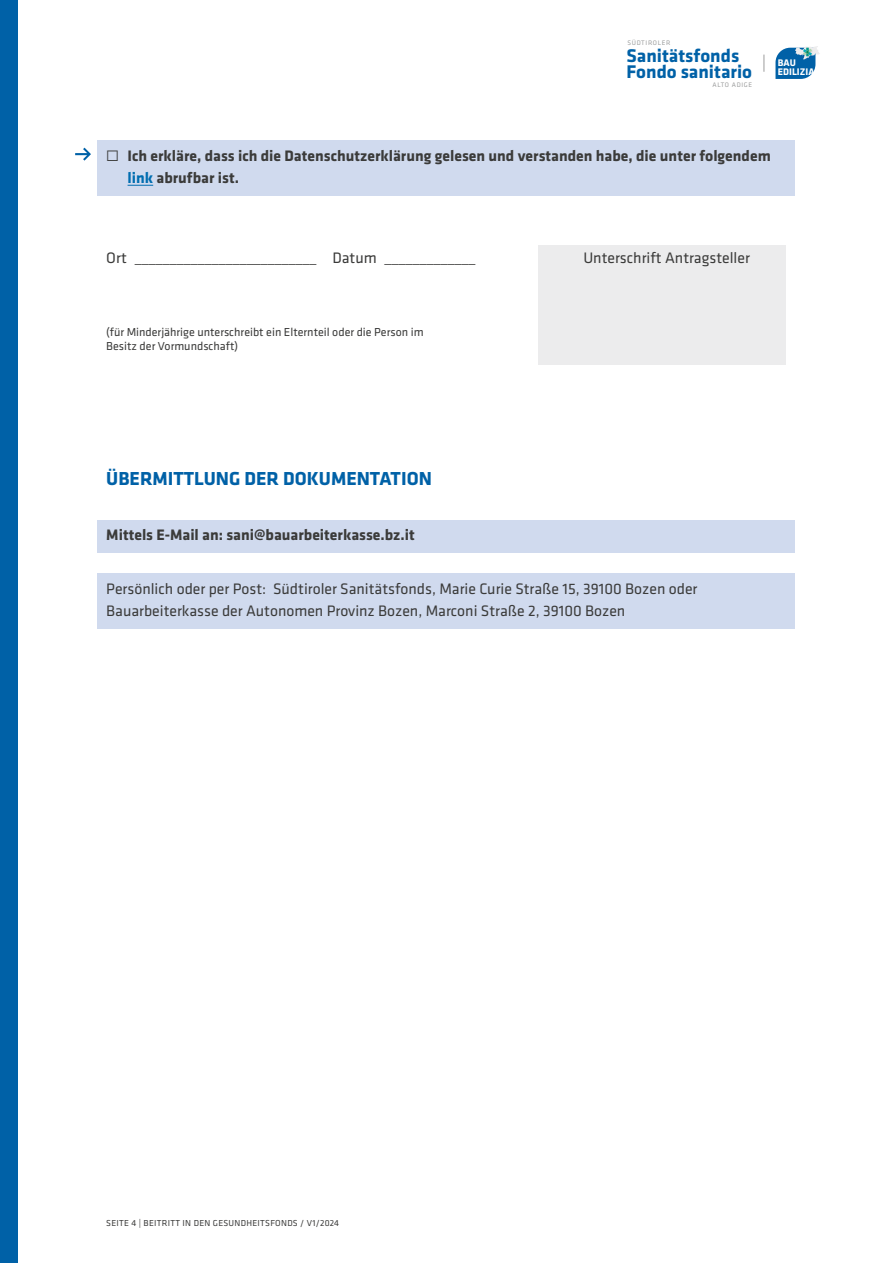
<style>
.page{position:relative;width:893px;height:1263px;background:#fff}
.page>*{position:absolute;margin:0;border:0;box-sizing:border-box;transform-origin:0 0}
.t1{font:700 19.5px "Klavika";color:#0061a7}
.t2{font:700 19.05px/16.5px "Klavika";color:#0061a7}
.t3{font:15.75px/22.5px "Klavika";color:#3b3b3a}
.t4{font:700 15.75px/22.5px "Klavika";color:#3b3b3a}
.t5{font:12px/14.4px "Klavika";color:#3b3b3a}
.t6{font:700 9.9px "Klavika";color:#fff}
.t7{font:9px "Klavika";letter-spacing:.03em;color:#3b3b3a}
.t8{font:6.75px "Klavika";letter-spacing:.1em;color:#9c9d9d}
.s1{color:#006db0}
</style>
<div class="page">
<div style="left:0;top:0;width:17px;height:1263px;background:#0061a7"></div>
<svg style="left:775px;top:46px;width:45px;height:33px"></svg>
<svg style="left:764px;top:55px;width:1px;height:17px"></svg>
<div style="left:538px;top:245px;width:248px;height:119px;background:#ececed"></div>
<div style="left:98px;top:140px;width:697px;height:56px;background:#d0daee"></div>
<svg style="left:128px;top:185px;width:25px;height:1px"></svg>
<div style="left:98px;top:520px;width:697px;height:33px;background:#d0daee"></div>
<div style="left:98px;top:573px;width:697px;height:56px;background:#d0daee"></div>
<svg style="left:75px;top:148px;width:16px;height:13px"></svg>
<p class="t8" style="left:627px;top:38px;width:45px">SÜDTIROLER</p>
<p class="t2" style="left:626px;top:47px;width:127px">Sanitätsfonds<br>Fondo sanitario</p>
<p class="t8" style="left:712px;top:80px;width:41px">ALTO ADIGE</p>
<p class="t6" style="left:778px;top:57px;width:19px">BAU</p>
<p class="t6" style="left:778px;top:66px;width:38px">EDILIZIA</p>
<p class="t4" style="left:128px;top:144px;width:645px;text-indent:-21px">• Ich erkläre, dass ich die Datenschutzerklärung gelesen und verstanden habe, die unter folgendem <span class="s1">link</span> abrufbar ist.</p>
<p class="t3" style="left:106px;top:246px;width:371px">Ort __________________________ Datum _____________</p>
<p class="t3" style="left:583px;top:246px;width:168px">Unterschrift Antragsteller</p>
<p class="t5" style="left:106px;top:324px;width:319px">(für Minderjährige unterschreibt ein Elternteil oder die Person im<br>Besitz der Vormundschaft)</p>
<p class="t1" style="left:106px;top:468px;width:327px">ÜBERMITTLUNG DER DOKUMENTATION</p>
<p class="t4" style="left:106px;top:524px;width:310px">Mittels E-Mail an: sani@bauarbeiterkasse.bz.it</p>
<p class="t3" style="left:106px;top:577px;width:593px">Persönlich oder per Post: Südtiroler Sanitätsfonds, Marie Curie Straße 15, 39100 Bozen oder<br>Bauarbeiterkasse der Autonomen Provinz Bozen, Marconi Straße 2, 39100 Bozen</p>
<p class="t7" style="left:106px;top:1217px;width:234px">SEITE 4 | BEITRITT IN DEN GESUNDHEITSFONDS / V1/2024</p>
</div>
